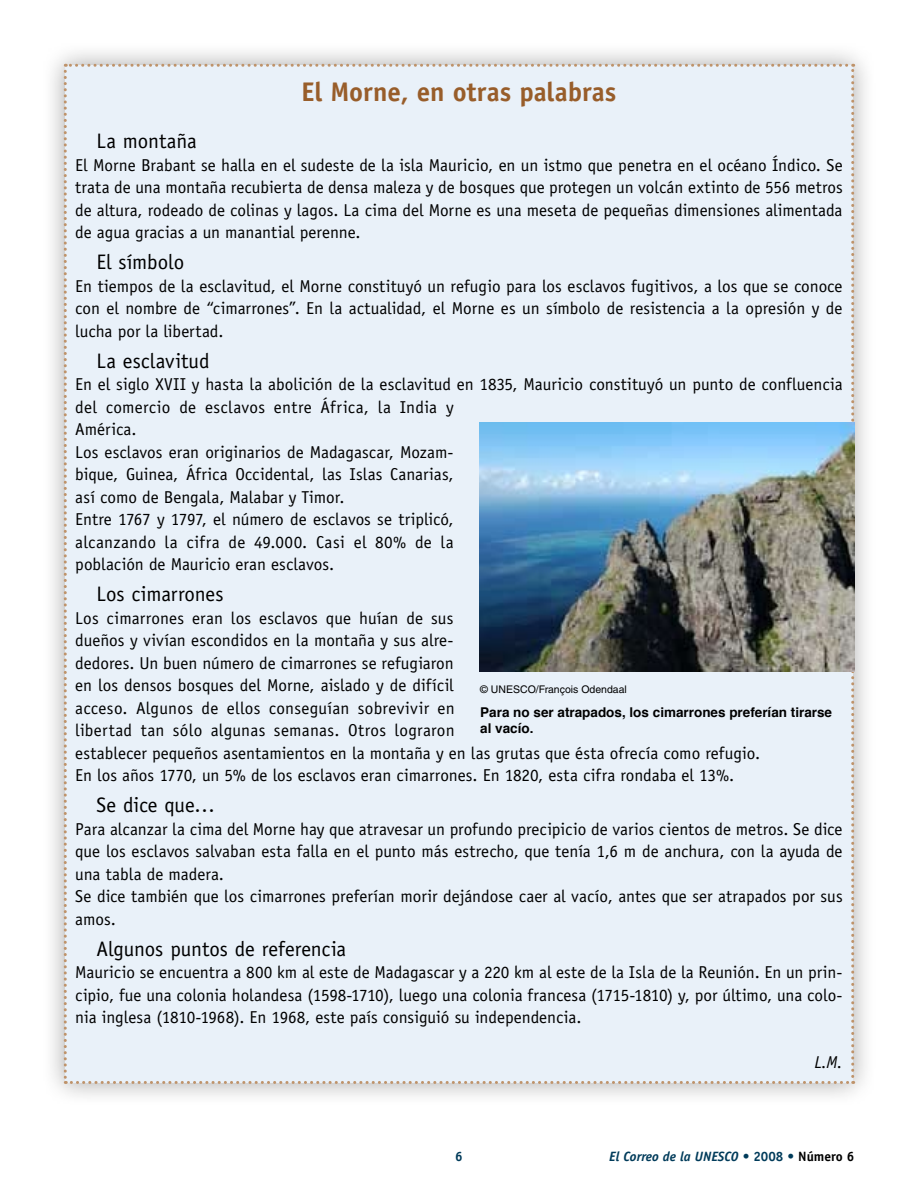
<style>
.page{position:relative;width:918px;height:1188px;background:#fff}
.page>*{position:absolute;margin:0;border:0;box-sizing:border-box;transform-origin:0 0}
.t1{font:700 27px "Officina Sans Std";color:#985d2a}
.t2{font:21px "Officina Sans Std";letter-spacing:-.005em;color:#000}
.t3{font:17.25px/22.5px "Officina Sans Std";color:#000;text-align:justify}
.t4{font:italic 17.25px "Officina Sans Std";color:#000}
.t5{font:700 13.5px/16.2px "Helvetica";color:#000}
.t6{font:italic 700 13.5px "Officina Sans";color:#003b5a}
.t7{font:700 13.5px "Officina Sans Std";color:#003b5a}
.t8{font:10.5px "Helvetica LT Std";color:#000}
.s1{font-family:"Officina Sans Std";font-style:normal}
.s2{font-family:"Officina Sans Std";font-style:normal;color:#000}
</style>
<div class="page">
<div style="left:39px;top:39px;width:855px;height:1078px;background:#000;opacity:.35"></div>
<div style="left:64px;top:64px;width:790px;height:1020px;background:#e9f1f9"></div>
<img style="left:479px;top:422px;width:375px;height:249px">
<h1 class="t1" style="left:302px;top:75px;width:316px">El Morne, en otras palabras</h1>
<p class="t2" style="left:97px;top:129px;width:102px">La montaña</p>
<p class="t3" style="left:75px;top:154px;width:769px">El Morne Brabant se halla en el sudeste de la isla Mauricio, en un istmo que penetra en el océano Índico. Se trata de una montaña recubierta de densa maleza y de bosques que protegen un volcán extinto de 556 metros de altura, rodeado de colinas y lagos. La cima del Morne es una meseta de pequeñas dimensiones alimentada de agua gracias a un manantial perenne.</p>
<p class="t2" style="left:97px;top:250px;width:89px">El símbolo</p>
<p class="t3" style="left:75px;top:275px;width:769px">En tiempos de la esclavitud, el Morne constituyó un refugio para los esclavos fugitivos, a los que se conoce con el nombre de “cimarrones”. En la actualidad, el Morne es un símbolo de resistencia a la opresión y de lucha por la libertad.</p>
<p class="t2" style="left:97px;top:348px;width:115px">La esclavitud</p>
<p class="t3" style="left:75px;top:373px;width:769px;text-align:left">En el siglo XVII y hasta la abolición de la esclavitud en 1835, Mauricio constituyó un punto de confluencia del comercio de esclavos entre África, la India y<br>América.<br>Los esclavos eran originarios de Madagascar, Mozam-<br>bique, Guinea, África Occidental, las Islas Canarias,<br>así como de Bengala, Malabar y Timor.<br>Entre 1767 y 1797, el número de esclavos se triplicó,<br>alcanzando la cifra de 49.000. Casi el 80% de la<br>población de Mauricio eran esclavos.</p>
<p class="t2" style="left:97px;top:582px;width:129px">Los cimarrones</p>
<p class="t3" style="left:75px;top:607px;width:686px;text-align:left">Los cimarrones eran los esclavos que huían de sus<br>dueños y vivían escondidos en la montaña y sus alre-<br>dedores. Un buen número de cimarrones se refugiaron<br>en los densos bosques del Morne, aislado y de difícil<br>acceso. Algunos de ellos conseguían sobrevivir en<br>libertad tan sólo algunas semanas. Otros lograron<br>establecer pequeños asentamientos en la montaña y en las grutas que ésta ofrecía como refugio.<br>En los años 1770, un 5% de los esclavos eran cimarrones. En 1820, esta cifra rondaba el 13%.</p>
<p class="t2" style="left:97px;top:793px;width:120px">Se dice que…</p>
<p class="t3" style="left:75px;top:818px;width:769px;text-align:left">Para alcanzar la cima del Morne hay que atravesar un profundo precipicio de varios cientos de metros. Se dice que los esclavos salvaban esta falla en el punto más estrecho, que tenía 1,6 m de anchura, con la ayuda de una tabla de madera.<br>Se dice también que los cimarrones preferían morir dejándose caer al vacío, antes que ser atrapados por sus amos.</p>
<p class="t2" style="left:97px;top:936px;width:251px">Algunos puntos de referencia</p>
<p class="t3" style="left:75px;top:961px;width:769px">Mauricio se encuentra a 800 km al este de Madagascar y a 220 km al este de la Isla de la Reunión. En un prin&shy;cipio, fue una colonia holandesa (1598-1710), luego una colonia francesa (1715-1810) y, por último, una colo&shy;nia inglesa (1810-1968). En 1968, este país consiguió su independencia.</p>
<p class="t4" style="left:814px;top:1052px;width:30px">L.M.</p>
<p class="t8" style="left:480px;top:683px;width:148px">© UNESCO/François Odendaal</p>
<p class="t5" style="left:480px;top:705px;width:353px">Para no ser atrapados, los cimarrones preferían tirarse al vacío.</p>
<p class="t7" style="left:455px;top:1148px;width:9px">6</p>
<p class="t6" style="left:609px;top:1149px;width:247px">El Correo de la UNESCO <span class="s1">• 2008 •</span> <span class="s2">Número 6</span></p>
</div>
